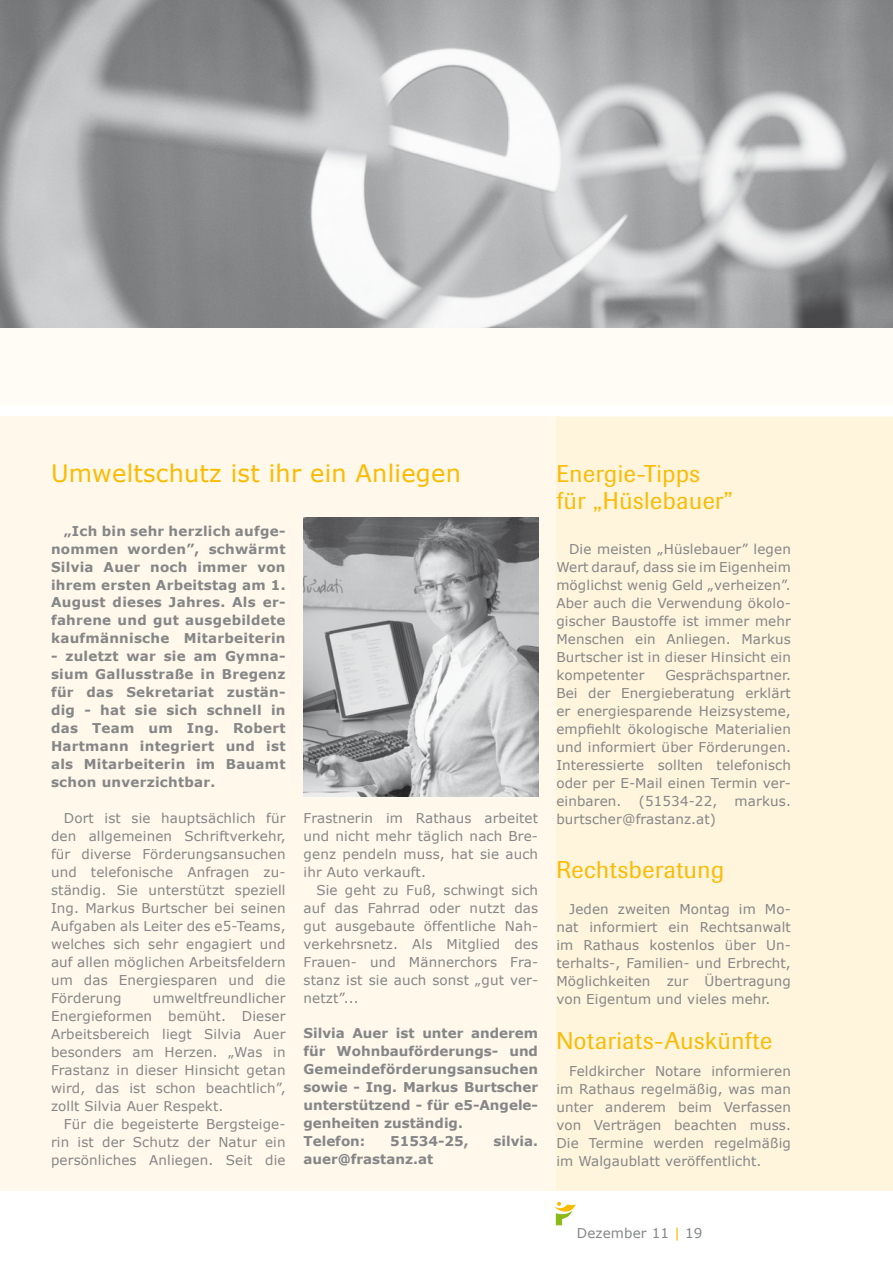
<style>
.page{position:relative;width:893px;height:1263px;background:#fff}
.page>*{position:absolute;margin:0;border:0;box-sizing:border-box;transform-origin:0 0}
.t1{font:24px/27px "Imago";letter-spacing:.025em;color:#fabb00}
.t2{font:24px "Verdana";letter-spacing:.01em;color:#fabb00}
.t3{font:13.5px/18px "Verdana";letter-spacing:.01em;color:#848687;text-align:justify}
.t4{font:700 13.5px/18px "Verdana";color:#848687;text-align:justify}
.s1{color:#fabb00}
</style>
<div class="page">
<svg style="left:554px;top:1202px;width:22px;height:24px"></svg>
<div style="left:0;top:0;width:893px;height:404px;background:#fffcf5"></div>
<div style="left:0;top:416px;width:893px;height:774px;background:#fff8eb"></div>
<div style="left:556px;top:417px;width:337px;height:774px;background:#fff4dc"></div>
<img style="left:304px;top:517px;width:234px;height:280px">
<img style="left:0;top:0;width:893px;height:327px">
<h1 class="t2" style="left:51px;top:458px;width:411px">U mweltschutz ist ihr ein Anliegen</h1>
<p class="t4" style="left:51px;top:522px;width:236px;text-indent:13px">„Ich bin sehr herzlich aufge&shy;nommen worden”, schwärmt Silvia Auer noch immer von ihrem ersten Arbeitstag am 1.<br>August dieses Jahres. Als er&shy;fahrene und gut ausgebildete kaufmännische Mitarbeiterin</p>
<p class="t4" style="left:51px;top:648px;width:236px">- zuletzt war sie am Gymna&shy;sium Gallusstraße in Bregenz für das Sekretariat zustän&shy;dig - hat sie sich schnell in das Team um Ing. Robert Hartmann integriert und ist als Mitarbeiterin im Bauamt schon unverzichtbar.</p>
<p class="t3" style="left:51px;top:810px;width:236px;text-indent:13px">Dort ist sie hauptsächlich für den allgemeinen Schriftverkehr, für diverse Förderungsansuchen und telefonische Anfragen zu&shy;ständig. Sie unterstützt speziell Ing. Markus Burtscher bei seinen Aufgaben als Leiter des e5-Teams, welches sich sehr engagiert und auf allen möglichen Arbeitsfeldern um das Energiesparen und die Förderung</p>
<p class="t3" style="left:51px;top:990px;width:236px;text-indent:102px">umweltfreundlicher Energieformen bemüht. Dieser Arbeitsbereich liegt Silvia Auer besonders am Herzen. „Was in Frastanz in dieser H insicht getan wird, das ist schon beachtlich”, zollt Silvia Auer Respekt.</p>
<p class="t3" style="left:51px;top:1116px;width:236px;text-indent:13px">Für die begeisterte Bergsteige&shy;rin ist der Schutz der Natur ein persönliches Anliegen. Seit die</p>
<p class="t3" style="left:304px;top:810px;width:236px">Frastnerin im Rathaus arbeitet und nicht mehr täglich nach Bre&shy;genz pendeln muss, hat sie auch ihr Auto verkauft.</p>
<p class="t3" style="left:304px;top:882px;width:236px;text-indent:13px">Sie geht zu Fuß, schwingt sich auf das Fahrrad oder nutzt das gut ausgebaute öffentliche Nah&shy;verkehrsnetz. Als M itglied des Frauen- und Männerchors Fra&shy;stanz ist sie auch sonst „gut ver&shy;netzt”...</p>
<p class="t4" style="left:304px;top:1024px;width:236px;text-align:left">Silvia Auer ist unter anderem für Wohnbauförderungs- und<br>Gemeindeförderungsansuchen sowie - Ing. Markus Burtscher unterstützend - für e5-Angele&shy;genheiten zuständig.<br>Telefon:</p>
<p class="t4" style="left:390px;top:1132px;width:80px">51534-25,</p>
<p class="t4" style="left:494px;top:1132px;width:46px">silvia.</p>
<p class="t4" style="left:304px;top:1150px;width:131px">auer@frastanz.at</p>
<h1 class="t1" style="left:556px;top:460px;width:178px">Energie-Tipps für „Hüslebauer”</h1>
<p class="t3" style="left:556px;top:540px;width:236px;text-indent:13px">Die meisten „H üslebauer” legen Wert darauf, dass sie im Eigenheim möglichst wenig Geld „verheizen”.<br>Aber auch die Verwendung ökolo&shy;gischer Baustoffe ist immer mehr Menschen ein Anliegen. Markus Burtscher ist in dieser H insicht ein kompetenter</p>
<p class="t3" style="left:556px;top:666px;width:236px;text-indent:109px">Gesprächspartner.<br>Bei der Energieberatung erklärt er energiesparende Heizsysteme, empfiehlt ökologische Materialien und informiert über Förderungen.<br>Interessierte sollten telefonisch oder per E-Mail einen Termin ver&shy;einbaren.</p>
<p class="t3" style="left:639px;top:792px;width:80px">(51534-22,</p>
<p class="t3" style="left:735px;top:792px;width:58px">markus.</p>
<p class="t3" style="left:556px;top:810px;width:161px">burtscher@frastanz.at)</p>
<h1 class="t1" style="left:556px;top:856px;width:169px">Rechtsberatung</h1>
<p class="t3" style="left:556px;top:900px;width:236px;text-indent:13px">Jeden zweiten Montag im Mo&shy;nat informiert ein Rechtsanwalt im Rathaus kostenlos über U n&shy;terhalts-, Familien- und Erbrecht, Möglichkeiten zur Ü bertragung von Eigentum und vieles mehr.</p>
<h1 class="t1" style="left:556px;top:1027px;width:217px">Notariats-Auskünfte</h1>
<p class="t3" style="left:556px;top:1062px;width:236px;text-indent:13px">Feldkircher Notare informieren im Rathaus regelmäßig, was man unter anderem beim Verfassen von Verträgen beachten muss.<br>Die Termine werden regelmäßig im Walgaublatt veröffentlicht.</p>
<p class="t3" style="left:577px;top:1224px;width:127px">Dezember 11 <span class="s1">|</span> 19</p>
</div>
